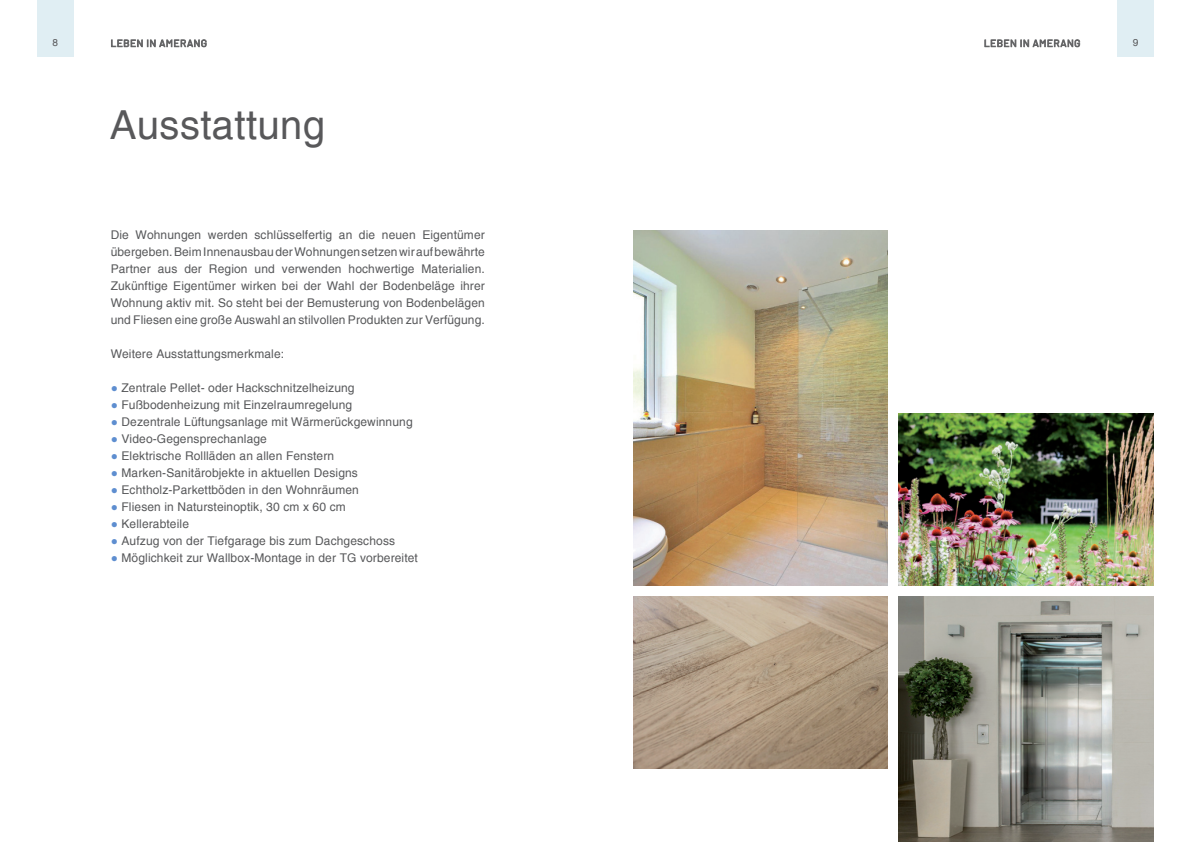
<style>
.page{position:relative;width:1191px;height:842px;background:#fff}
.page>*{position:absolute;margin:0;border:0;box-sizing:border-box;transform-origin:0 0}
.t1{font:40px "Helvetica";letter-spacing:.01em;color:#58585a}
.t2{font:12px/17px "Helvetica";letter-spacing:.01em;color:#57585a;text-align:justify}
.t3{font:10px "Barlow";letter-spacing:.05em;color:#58585a}
.t4{font:10px "Helvetica";color:#58585a}
.s1{font-family:"Arial";color:#5e8ed0}
</style>
<div class="page">
<svg style="left:111px;top:39px;width:96px;height:9px"></svg>
<svg style="left:984px;top:39px;width:96px;height:9px"></svg>
<div style="left:37px;top:0;width:37px;height:57px;background:#e0eef3"></div>
<div style="left:1117px;top:0;width:37px;height:57px;background:#e0eef3"></div>
<img style="left:899px;top:414px;width:255px;height:171px">
<img style="left:633px;top:597px;width:254px;height:171px">
<img style="left:633px;top:230px;width:254px;height:355px">
<img style="left:899px;top:597px;width:255px;height:245px">
<p class="t4" style="left:52px;top:38px;width:7px">8</p>
<p class="t3" style="left:111px;top:37px;width:98px">LEBEN IN AMERANG</p>
<p class="t3" style="left:984px;top:37px;width:98px">LEBEN IN AMERANG</p>
<p class="t4" style="left:1132px;top:38px;width:7px">9</p>
<h1 class="t1" style="left:110px;top:110px;width:217px">Ausstattung</h1>
<p class="t2" style="left:111px;top:227px;width:376px">Die Wohnungen werden schlüsselfertig an die neuen Eigentümer übergeben. Beim Innenausbau der Wohnungen setzen wir auf bewährte Partner aus der Region und verwenden hochwertige Materialien.<br>Zukünftige Eigentümer wirken bei der Wahl der Bodenbeläge ihrer Wohnung aktiv mit. So steht bei der Bemusterung von Bodenbelägen und Fliesen eine große Auswahl an stilvollen Produkten zur Verfügung.</p>
<p class="t2" style="left:111px;top:346px;width:175px">Weitere Ausstattungsmerkmale:</p>
<p class="t2" style="left:111px;top:380px;width:245px"><span class="s1">●</span> Zentrale Pellet- oder Hackschnitzelheizung</p>
<p class="t2" style="left:111px;top:397px;width:243px"><span class="s1">●</span> Fußbodenheizung mit Einzelraumregelung</p>
<p class="t2" style="left:111px;top:414px;width:303px"><span class="s1">●</span> Dezentrale Lüftungsanlage mit Wärmerückgewinnung</p>
<p class="t2" style="left:111px;top:431px;width:158px"><span class="s1">●</span> Video-Gegensprechanlage</p>
<p class="t2" style="left:111px;top:448px;width:225px"><span class="s1">●</span> Elektrische Rollläden an allen Fenstern</p>
<p class="t2" style="left:111px;top:465px;width:249px"><span class="s1">●</span> Marken-Sanitärobjekte in aktuellen Designs</p>
<p class="t2" style="left:111px;top:482px;width:250px"><span class="s1">●</span> Echtholz-Parkettböden in den Wohnräumen</p>
<p class="t2" style="left:111px;top:499px;width:237px"><span class="s1">●</span> Fliesen in Natursteinoptik, 30 cm x 60 cm</p>
<p class="t2" style="left:111px;top:516px;width:80px"><span class="s1">●</span> Kellerabteile</p>
<p class="t2" style="left:111px;top:533px;width:286px"><span class="s1">●</span> Aufzug von der Tiefgarage bis zum Dachgeschoss</p>
<p class="t2" style="left:111px;top:550px;width:309px"><span class="s1">●</span> Möglichkeit zur Wallbox-Montage in der TG vorbereitet</p>
</div>
